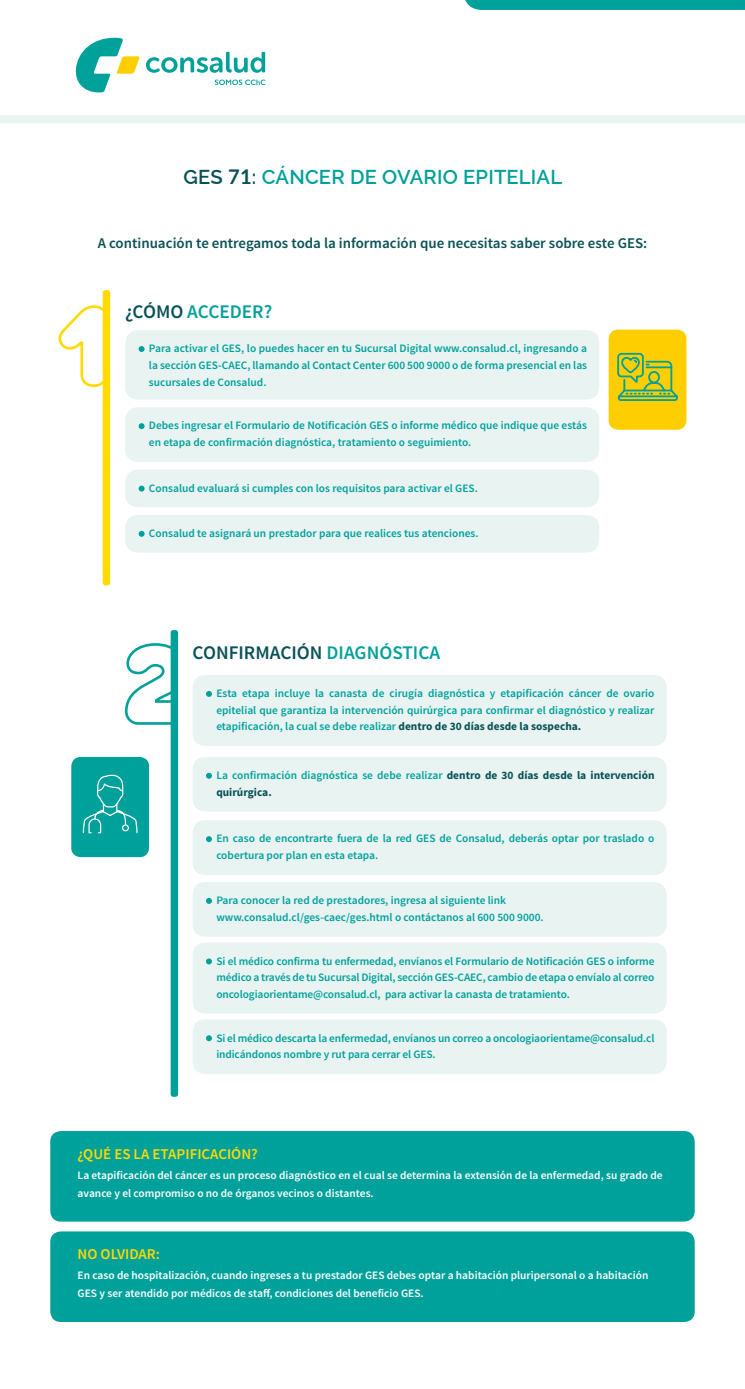
<style>
.page{position:relative;width:745px;height:1389px;background:#fff}
.page>*{position:absolute;margin:0;border:0;box-sizing:border-box;transform-origin:0 0}
.t1{font:600 20.12px "Raleway";letter-spacing:.01em;color:#00a19b}
.t2{font:600 19.25px "Source Sans Pro";color:#085156}
.t3{font:600 19.25px "Source Sans Pro";color:#00a19b}
.t4{font:600 14.96px "Source Sans Pro";color:#ffda00}
.t5{font:600 14.88px "Source Sans Pro";color:#085156}
.t6{font:600 11.38px/16.6px "Source Sans Pro";color:#00a19b}
.t7{font:600 11.38px/18.4px "Source Sans Pro";color:#fff}
.t8{font:700 11.38px/16.6px "Source Sans Pro";color:#085156}
.s1{color:#085156}
.s2{font-family:"Lato";font-weight:700;color:#085156}
.s3{color:#00a19b}
.s4{font-weight:700;color:#085156}
.s5{font-weight:600;color:#00a19b}
</style>
<div class="page">
<svg style="left:146px;top:52px;width:119px;height:21px"></svg>
<svg style="left:215px;top:80px;width:50px;height:5px"></svg>
<svg style="left:75px;top:38px;width:65px;height:54px"></svg>
<div style="left:0;top:115px;width:744px;height:8px;background:#e8f3f2"></div>
<svg style="left:465px;top:0;width:279px;height:10px;background:#06a39d"></svg>
<div style="left:125px;top:330px;width:473px;height:70px;background:#e8f3f2;border-radius:12px"></div>
<div style="left:125px;top:407px;width:473px;height:55px;background:#e8f3f2;border-radius:12px"></div>
<div style="left:125px;top:470px;width:473px;height:37px;background:#e8f3f2;border-radius:12px"></div>
<div style="left:125px;top:515px;width:473px;height:38px;background:#e8f3f2;border-radius:12px"></div>
<svg style="left:138px;top:346px;width:6px;height:6px"></svg>
<svg style="left:138px;top:423px;width:6px;height:6px"></svg>
<svg style="left:138px;top:486px;width:6px;height:6px"></svg>
<svg style="left:138px;top:531px;width:6px;height:6px"></svg>
<svg style="left:58px;top:304px;width:45px;height:84px"></svg>
<div style="left:103px;top:290px;width:7px;height:295px;background:#ffda00;border-radius:3px"></div>
<div style="left:608px;top:330px;width:78px;height:100px;background:#ffce00;border-radius:9px"></div>
<svg style="left:617px;top:352px;width:61px;height:49px"></svg>
<div style="left:170px;top:630px;width:8px;height:467px;background:#00a19b;border-radius:3px"></div>
<svg style="left:124px;top:642px;width:47px;height:84px"></svg>
<div style="left:192px;top:675px;width:474px;height:71px;background:#e8f3f2;border-radius:12px"></div>
<div style="left:192px;top:757px;width:474px;height:55px;background:#e8f3f2;border-radius:12px"></div>
<div style="left:192px;top:820px;width:474px;height:55px;background:#e8f3f2;border-radius:12px"></div>
<div style="left:192px;top:882px;width:474px;height:55px;background:#e8f3f2;border-radius:12px"></div>
<div style="left:192px;top:1019px;width:474px;height:55px;background:#e8f3f2;border-radius:12px"></div>
<div style="left:192px;top:943px;width:474px;height:70px;background:#e8f3f2;border-radius:12px"></div>
<svg style="left:206px;top:691px;width:6px;height:6px"></svg>
<svg style="left:206px;top:773px;width:6px;height:6px"></svg>
<svg style="left:206px;top:836px;width:6px;height:6px"></svg>
<svg style="left:206px;top:898px;width:6px;height:6px"></svg>
<svg style="left:206px;top:1035px;width:6px;height:6px"></svg>
<svg style="left:206px;top:958px;width:6px;height:6px"></svg>
<div style="left:71px;top:757px;width:78px;height:100px;background:#00a19b;border-radius:9px"></div>
<svg style="left:82px;top:774px;width:56px;height:60px"></svg>
<div style="left:50px;top:1131px;width:644px;height:91px;background:#00a19b;border-radius:10px"></div>
<div style="left:50px;top:1231px;width:644px;height:91px;background:#00a19b;border-radius:10px"></div>
<h1 class="t1" style="left:183px;top:161px;width:380px"><span class="s1">GES</span> <span class="s2">71</span><span class="s1">:</span> CÁNCER DE OVARIO EPITELIAL</h1>
<h3 class="t5" style="left:98px;top:233px;width:550px">A continuación te entregamos toda la información que necesitas saber sobre este GES:</h3>
<h2 class="t3" style="left:125px;top:299px;width:148px"><span class="s1">¿CÓMO</span> ACCEDER?</h2>
<p class="t6" style="left:149px;top:341px;width:439px;text-align:justify">Para activar el GES, lo puedes hacer en tu Sucursal Digital www.consalud.cl, ingresando a la sección GES-CAEC, llamando al Contact Center 600 500 9000 o de forma presencial en las sucursales de Consalud.</p>
<p class="t6" style="left:149px;top:418px;width:439px">Debes ingresar el Formulario de Notificación GES o informe médico que indique que estás en etapa de confirmación diagnóstica, tratamiento o seguimiento.</p>
<p class="t6" style="left:149px;top:480px;width:330px">Consalud evaluará si cumples con los requisitos para activar el GES.</p>
<p class="t6" style="left:149px;top:525px;width:331px">Consalud te asignará un prestador para que realices tus atenciones.</p>
<h2 class="t2" style="left:192px;top:640px;width:249px">CONFIRMACIÓN <span class="s3">DIAGNÓSTICA</span></h2>
<p class="t6" style="left:216px;top:685px;width:439px;text-align:justify">Esta etapa incluye la canasta de cirugía diagnóstica y etapificación cáncer de ovario epitelial que garantiza la intervención quirúrgica para confirmar el diagnóstico y realizar etapificación, la cual se debe realizar <span class="s4">dentro de 30 días desde la sospecha.</span></p>
<p class="t8" style="left:216px;top:767px;width:439px"><span class="s5">La confirmación diagnóstica se debe realizar</span> dentro de 30 días desde la intervención quirúrgica.</p>
<p class="t6" style="left:216px;top:831px;width:439px">En caso de encontrarte fuera de la red GES de Consalud, deberás optar por traslado o cobertura por plan en esta etapa.</p>
<p class="t6" style="left:216px;top:892px;width:328px">Para conocer la red de prestadores, ingresa al siguiente link www.consalud.cl/ges-caec/ges.html o contáctanos al 600 500 9000.</p>
<p class="t6" style="left:216px;top:953px;width:439px;text-align:justify">Si el médico confirma tu enfermedad, envíanos el Formulario de Notificación GES o informe médico a través de tu Sucursal Digital, sección GES-CAEC, cambio de etapa o envíalo al correo oncologiaorientame@consalud.cl, para activar la canasta de tratamiento.</p>
<p class="t6" style="left:216px;top:1030px;width:439px">Si el médico descarta la enfermedad, envíanos un correo a oncologiaorientame@consalud.cl indicándonos nombre y rut para cerrar el GES.</p>
<h3 class="t4" style="left:78px;top:1145px;width:181px">¿QUÉ ES LA ETAPIFICACIÓN?</h3>
<p class="t7" style="left:78px;top:1166px;width:586px">La etapificación del cáncer es un proceso diagnóstico en el cual se determina la extensión de la enfermedad, su grado de avance y el compromiso o no de órganos vecinos o distantes.</p>
<h3 class="t4" style="left:78px;top:1245px;width:84px">NO OLVIDAR:</h3>
<p class="t7" style="left:78px;top:1266px;width:572px">En caso de hospitalización, cuando ingreses a tu prestador GES debes optar a habitación pluripersonal o a habitación<br>GES y ser atendido por médicos de staff, condiciones del beneficio GES.</p>
</div>
